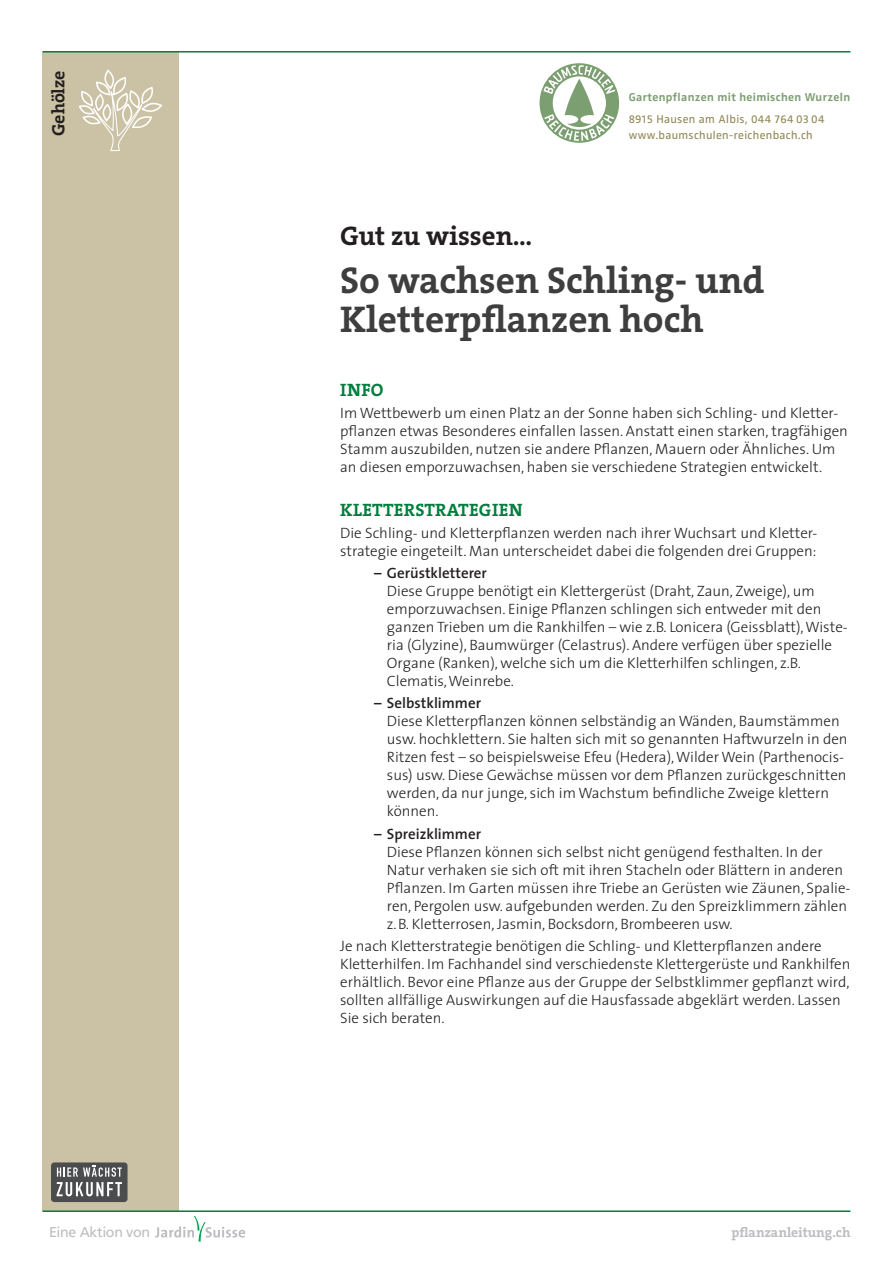
<style>
.page{position:relative;width:893px;height:1263px;background:#fff}
.page>*{position:absolute;margin:0;border:0;box-sizing:border-box;transform-origin:0 0}
.t1{font:37.5px/39px "The Serif HP7 Bld";color:#3e3e3f}
.t2{font:27px "The Serif HP7 Bld";color:#231f20}
._02_Titel_Prio_1{font:18px "The Serif HP7 Bld";letter-spacing:.015em;color:#007e3d}
.t3{font:18px "The Serif HP7 Bld";color:#231f20}
._01_Grundtext_Aufzäh{font:300 15px/18px "The Sans";color:#231f20}
._01_Grundtext{font:300 15px/18px "The Sans";color:#231f20}
._01_Grundtext_Aufzäh-2{font:600 15px "The Sans";color:#231f20}
.t4{font:14.25px "Frutiger LT";letter-spacing:-.025em;color:#bcbdc0}
._01_Grundtext_Aufzäh-3{font:13.65px "The Serif HP7 Bld";color:#bcbdc0}
.t5{font:700 11.7px/22.8px "Zwo OT";letter-spacing:.03em;color:#7c9f72}
.t6{font:11.7px "Zwo OT";letter-spacing:.03em;color:#908754}
.s1{font-weight:400;color:#908754}
</style>
<div class="page">
<svg style="left:155px;top:1216px;width:90px;height:26px"></svg>
<div style="left:43px;top:52px;width:136px;height:1158px;background:#cbc1a4"></div>
<hr style="left:43px;top:1210px;width:807px;height:2px;background:#007e3d">
<hr style="left:43px;top:51px;width:807px;height:2px;background:#007e3d">
<svg style="left:79px;top:71px;width:84px;height:80px"></svg>
<div style="left:122px;top:104px;width:11px;height:21px;border:2px solid #fff;border-radius:50%"></div>
<svg style="left:540px;top:63px;width:79px;height:80px"></svg>
<div style="left:51px;top:1162px;width:77px;height:40px;background:#4b4c4d;border-radius:3px"></div>
<svg style="left:57px;top:1165px;width:65px;height:31px"></svg>
<p class="t3" style="left:46px;top:136px;width:67px;rotate:-90deg">Gehölze</p>
<p class="t5" style="left:629px;top:86px;width:223px">Gartenpflanzen mit heimischen Wurzeln<br><span class="s1">8915 Hausen am Albis, 044 764 03 04</span></p>
<p class="t6" style="left:629px;top:127px;width:186px">www.baumschulen-reichenbach.ch</p>
<p class="t2" style="left:340px;top:218px;width:194px">Gut zu wissen…</p>
<p class="t1" style="left:340px;top:261px;width:426px">So wachsen Schling- und<br>Kletterpflanzen hoch</p>
<p class="_02_Titel_Prio_1" style="left:340px;top:378px;width:45px">INFO</p>
<p class="_01_Grundtext" style="left:340px;top:404px;width:509px">Im Wettbewerb um einen Platz an der Sonne haben sich Schling- und Kletter&shy;pflanzen etwas Besonderes einfallen lassen. Anstatt einen starken, tragfähigen Stamm auszubilden, nutzen sie andere Pflanzen, Mauern oder Ähnliches. Um an diesen emporzuwachsen, haben sie verschiedene Strategien entwickelt.</p>
<p class="_02_Titel_Prio_1" style="left:340px;top:497px;width:184px">KLETTERSTRATEGIEN</p>
<p class="_01_Grundtext" style="left:340px;top:523px;width:479px">Die Schling- und Kletterpflanzen werden nach ihrer Wuchsart und Kletter&shy;strategie eingeteilt. Man unterscheidet dabei die folgenden drei Gruppen:</p>
<p class="_01_Grundtext_Aufzäh-2" style="left:374px;top:560px;width:114px">– Gerüstkletterer</p>
<p class="_01_Grundtext_Aufzäh" style="left:387px;top:581px;width:462px">Diese Gruppe benötigt ein Klettergerüst (Draht, Zaun, Zweige), um emporzuwachsen. Einige Pflanzen schlingen sich entweder mit den ganzen Trieben um die Rankhilfen – wie z.B. Lonicera (Geissblatt), Wiste&shy;ria (Glyzine), Baumwürger (Celastrus). Andere verfügen über spezielle Organe (Ranken), welche sich um die Kletterhilfen schlingen, z.B.<br>Clematis, Weinrebe.</p>
<p class="_01_Grundtext_Aufzäh-2" style="left:374px;top:691px;width:108px">– Selbstklimmer</p>
<p class="_01_Grundtext_Aufzäh" style="left:387px;top:712px;width:462px">Diese Kletterpflanzen können selbständig an Wänden, Baumstämmen usw. hochklettern. Sie halten sich mit so genannten Haftwurzeln in den Ritzen fest – so beispielsweise Efeu (Hedera), Wilder Wein (Parthenocis&shy;sus) usw. Diese Gewächse müssen vor dem Pflanzen zurückgeschnitten werden, da nur junge, sich im Wachstum befindliche Zweige klettern können.</p>
<p class="_01_Grundtext_Aufzäh-2" style="left:374px;top:821px;width:108px">– Spreizklimmer</p>
<p class="_01_Grundtext_Aufzäh" style="left:387px;top:842px;width:465px">Diese Pflanzen können sich selbst nicht genügend festhalten. In der Natur verhaken sie sich oft mit ihren Stacheln oder Blättern in anderen Pflanzen. Im Garten müssen ihre Triebe an Gerüsten wie Zäunen, Spalie&shy;ren, Pergolen usw. aufgebunden werden. Zu den Spreizklimmern zählen z.B. Kletterrosen, Jasmin, Bocksdorn, Brombeeren usw.</p>
<p class="_01_Grundtext" style="left:340px;top:936px;width:512px">Je nach Kletterstrategie benötigen die Schling- und Kletterpflanzen andere Kletterhilfen. Im Fachhandel sind verschiedenste Klettergerüste und Rankhilfen erhältlich. Bevor eine Pflanze aus der Gruppe der Selbstklimmer gepflanzt wird, sollten allfällige Auswirkungen auf die Hausfassade abgeklärt werden. Lassen Sie sich beraten.</p>
<p class="t4" style="left:49px;top:1224px;width:103px">Eine Aktion von</p>
<p class="_01_Grundtext_Aufzäh-3" style="left:731px;top:1224px;width:120px">pflanzanleitung.ch</p>
</div>
